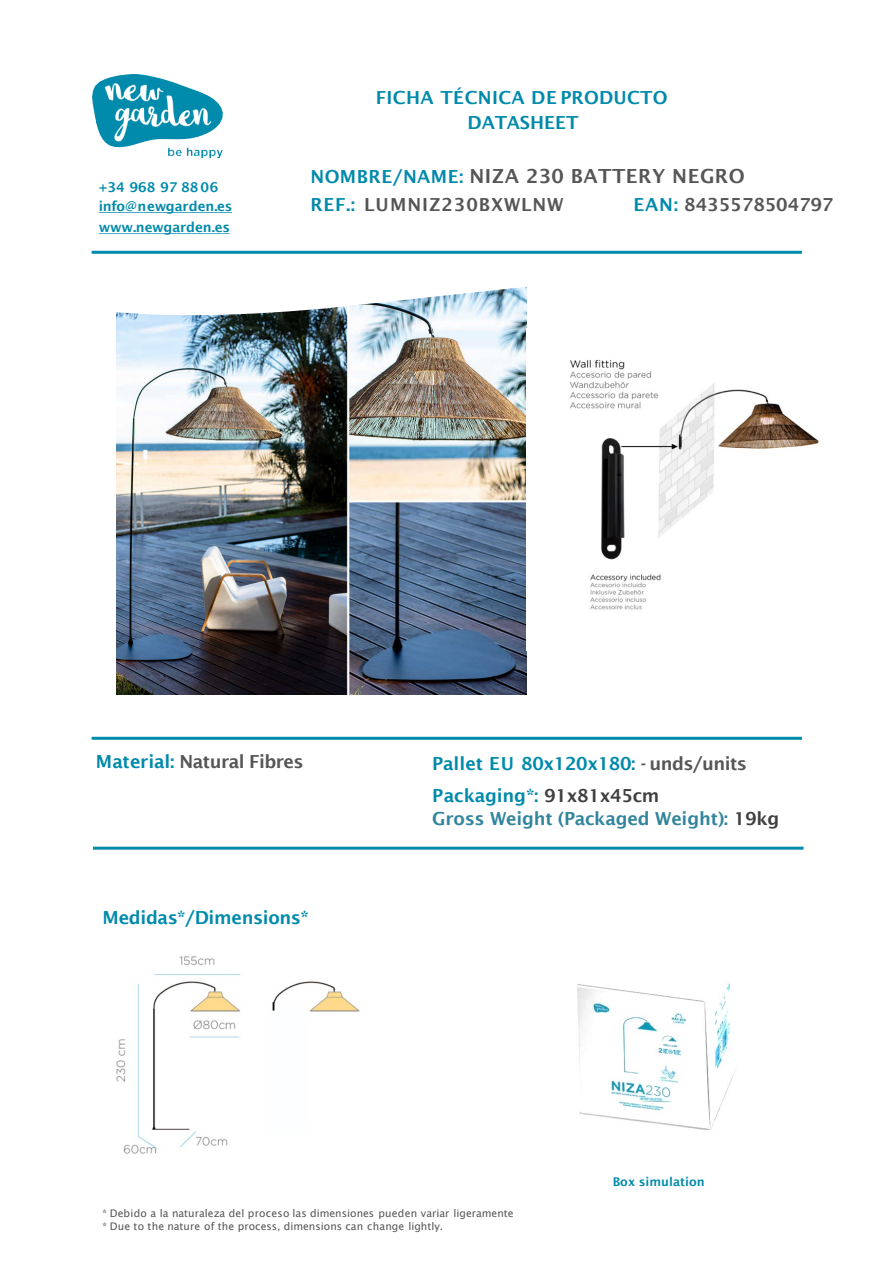
<style>
.page{position:relative;width:893px;height:1264px;background:#fff}
.page>*{position:absolute;margin:0;border:0;box-sizing:border-box;transform-origin:0 0}
.t1{font:600 19.5px "Lucida Sans";letter-spacing:.025em;color:#575656}
.t2{font:600 18px "Lucida Sans";letter-spacing:-.01em;color:#008aab}
.t3{font:600 18px "Lucida Sans";letter-spacing:-.015em;color:#31859c}
.t4{font:600 18px/25.5px "Lucida Sans";letter-spacing:.01em;color:#008aab;text-align:center}
.t5{font:600 18px "Lucida Sans";letter-spacing:-.025em;color:#575656}
.t6{font:600 18px "Lucida Sans";letter-spacing:.05em;color:#575656}
.t7{font:600 18px "Lucida Sans";color:#575656}
.t8{font:600 13.5px/21px "Lucida Sans";letter-spacing:-.015em;color:#008aab}
.t9{font:600 12px "Lucida Sans";letter-spacing:.005em;color:#008aab}
.t10{font:10.5px "Lucida Sans Unicode";letter-spacing:.005em;color:#575656}
.s1{font-size:18px;color:#008aab}
.s2{color:#008aab}
.s3{color:#575656}
.s4{color:#404040}
</style>
<div class="page">
<img style="left:577px;top:983px;width:158px;height:147px">
<img style="left:116px;top:956px;width:244px;height:198px">
<img style="left:117px;top:315px;width:409px;height:379px">
<svg style="left:116px;top:287px;width:411px;height:28px"></svg>
<hr style="left:92px;top:251px;width:709px;height:3px;background:#008aab">
<hr style="left:92px;top:736px;width:709px;height:3px;background:#008aab">
<hr style="left:93px;top:846px;width:710px;height:3px;background:#008aab">
<svg style="left:99px;top:212px;width:133px;height:1px"></svg>
<svg style="left:99px;top:233px;width:131px;height:1px"></svg>
<img style="left:93px;top:74px;width:129px;height:84px">
<img style="left:570px;top:360px;width:249px;height:250px">
<p class="t8" style="left:99px;top:177px;width:121px">+34 968 97 88 06</p>
<p class="t8" style="left:99px;top:195px;width:135px">info@newgarden.es www.newgarden.es</p>
<p class="t4" style="left:376px;top:84px;width:293px">FICHA TÉCNICA DE PRODUCTO<br>DATASHEET</p>
<p class="t1" style="left:310px;top:165px;width:435px"><span class="s1">NOMBRE/NAME:</span> NIZA 230 BATTERY NEGRO</p>
<p class="t6" style="left:310px;top:194px;width:254px"><span class="s2">REF.:</span> LUMNIZ230BXWLNW</p>
<p class="t7" style="left:633px;top:194px;width:201px"><span class="s2">EAN:</span> 8435578504797</p>
<p class="t5" style="left:96px;top:751px;width:209px"><span class="s2">Material:</span> Natural Fibres</p>
<p class="t2" style="left:432px;top:753px;width:316px">Pallet EU 80x120x180: <span class="s3">- unds/units</span></p>
<p class="t2" style="left:103px;top:907px;width:208px">Medidas*/Dimensions*</p>
<p class="t2" style="left:432px;top:785px;width:229px">Packaging*: <span class="s4">91x81x45cm</span></p>
<p class="t3" style="left:432px;top:808px;width:349px">Gross Weight (Packaged Weight): <span class="s4">19kg</span></p>
<p class="t9" style="left:612px;top:1174px;width:94px">Box simulation</p>
<p class="t10" style="left:102px;top:1204px;width:413px">* Debido a la naturaleza del proceso las dimensiones pueden variar ligeramente</p>
<p class="t10" style="left:102px;top:1217px;width:342px">* Due to the nature of the process, dimensions can change lightly.</p>
</div>
